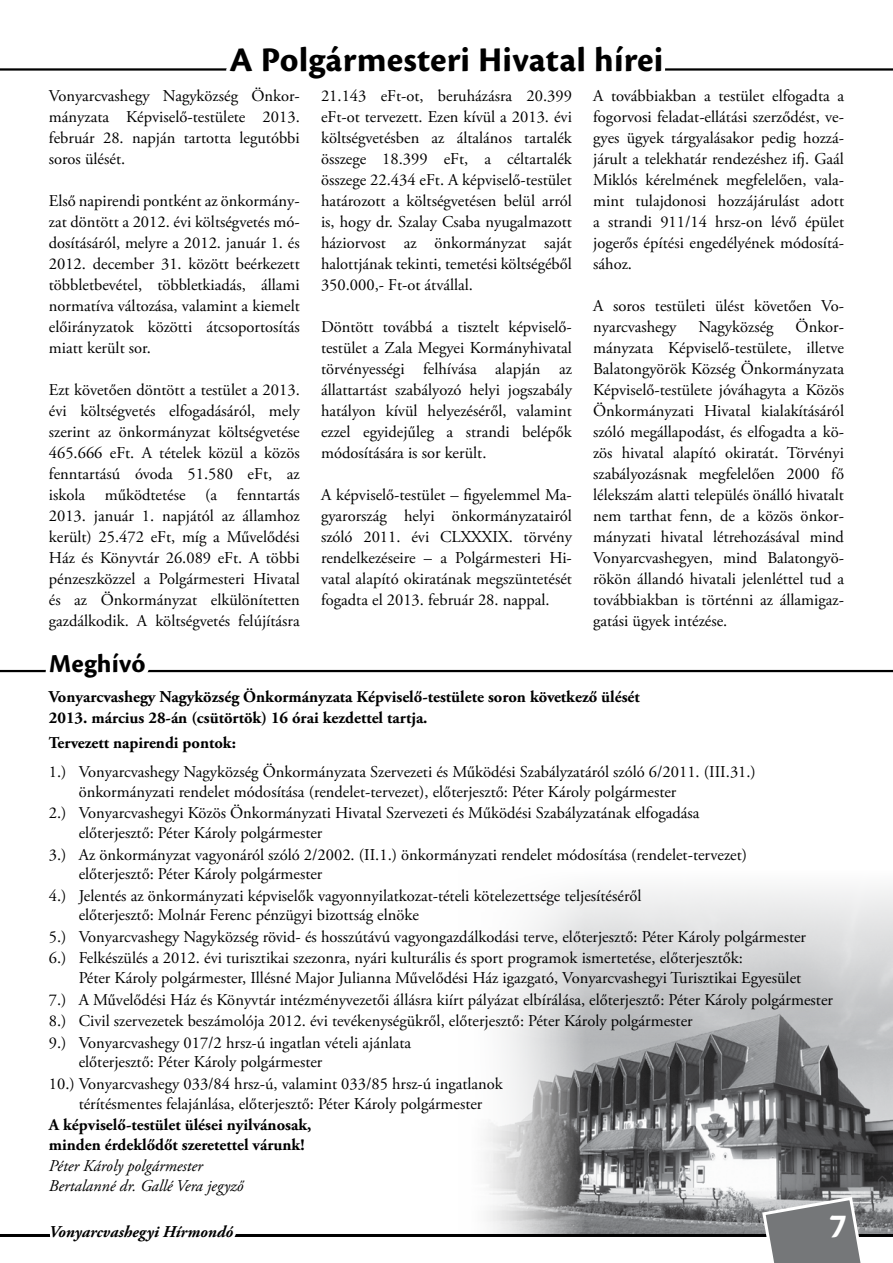
<style>
.page{position:relative;width:893px;height:1263px;background:#fff}
.page>*{position:absolute;margin:0;border:0;box-sizing:border-box;transform-origin:0 0}
.t1{font:36px "Cronos Pro Bold Capt";letter-spacing:.005em;color:#000}
.t2{font:36px "Cronos Pro Bold Capt";color:#fff}
.t3{font:27px "Cronos Pro Bold Capt";letter-spacing:.005em;color:#000}
.t4{font:16.5px/21px "Adobe Garamond Pro";color:#000}
.t5{font:700 16.5px/21px "Adobe Garamond Pro";color:#000}
.t6{font:italic 16.5px/19.5px "Adobe Garamond Pro";color:#000}
.t7{font:italic 700 16.5px "Adobe Garamond Pro";color:#000}
</style>
<div class="page">
<img style="left:485px;top:1042px;width:408px;height:192px">
<svg style="left:503px;top:887px;width:390px;height:155px"></svg>
<hr style="left:0;top:670px;width:893px;height:2px;background:#000">
<svg style="left:40px;top:669px;width:114px;height:4px"></svg>
<hr style="left:0;top:68px;width:893px;height:3px;background:#000">
<svg style="left:222px;top:68px;width:447px;height:3px"></svg>
<hr style="left:0;top:1234px;width:893px;height:3px;background:#000">
<svg style="left:760px;top:1195px;width:109px;height:68px;background:#8f9193"></svg>
<svg style="left:50px;top:1234px;width:186px;height:3px"></svg>
<h1 class="t1" style="left:229px;top:39px;width:435px">A Polgármesteri Hivatal hírei</h1>
<p class="t4" style="left:49px;top:86px;width:252px;text-align:justify">Vonyarcvashegy Nagyközség Önkor&shy;mányzata Képviselő-testülete 2013. február 28. napján tartotta legutóbbi soros ülését.</p>
<p class="t4" style="left:49px;top:191px;width:252px;text-align:justify">Első napirendi pontként az önkormány&shy;zat döntött a 2012. évi költségvetés mó&shy;dosításáról, melyre a 2012. január 1. és 2012. december 31. között beérkezett többletbevétel, többletkiadás, állami normatíva változása, valamint a kiemelt előirányzatok közötti átcsoportosítás miatt került sor.</p>
<p class="t4" style="left:49px;top:380px;width:252px;text-align:justify">Ezt követően döntött a testület a 2013. évi költségvetés elfogadásáról, mely szerint az önkormányzat költségvetése 465.666 eFt. A tételek közül a közös fenntartású óvoda 51.580 eFt, az iskola működtetése (a fenntartás 2013. január 1. napjától az államhoz került) 25.472 eFt, míg a Művelődési Ház és Könyvtár 26.089 eFt. A többi pénzeszközzel a Polgármesteri Hivatal és az Önkormányzat elkülönítetten gazdálkodik. A költségvetés felújításra</p>
<p class="t4" style="left:321px;top:86px;width:252px;text-align:justify">21.143 eFt-ot, beruházásra 20.399 eFt-ot tervezett. Ezen kívül a 2013. évi költségvetésben az általános tartalék összege 18.399 eFt, a céltartalék összege 22.434 eFt. A képviselő-testület határozott a költségvetésen belül arról is, hogy dr. Szalay Csaba nyugalmazott háziorvost az önkormányzat saját halottjának tekinti, temetési költségéből 350.000,- Ft-ot átvállal.</p>
<p class="t4" style="left:321px;top:317px;width:252px;text-align:justify">Döntött továbbá a tisztelt képviselő&shy;testület a Zala Megyei Kormányhivatal törvényességi felhívása alapján az állattartást szabályozó helyi jogszabály hatályon kívül helyezéséről, valamint ezzel egyidejűleg a strandi belépők módosítására is sor került.</p>
<p class="t4" style="left:321px;top:485px;width:252px;text-align:justify">A képviselő-testület – figyelemmel Ma&shy;gyarország helyi önkormányzatairól szóló 2011. évi CLXXXIX. törvény rendelkezéseire – a Polgármesteri Hi&shy;vatal alapító okiratának megszüntetését fogadta el 2013. február 28. nappal.</p>
<p class="t4" style="left:593px;top:86px;width:252px;text-align:justify">A továbbiakban a testület elfogadta a fogorvosi feladat-ellátási szerződést, ve&shy;gyes ügyek tárgyalásakor pedig hozzá&shy;járult a telekhatár rendezéshez ifj. Gaál Miklós kérelmének megfelelően, vala&shy;mint tulajdonosi hozzájárulást adott a strandi 911/14 hrsz-on lévő épület jogerős építési engedélyének módosítá&shy;sához.</p>
<p class="t4" style="left:593px;top:296px;width:252px">A soros testületi ülést követően Vo&shy;nyarcvashegy</p>
<p class="t4" style="left:593px;top:317px;width:252px;text-align:justify;text-indent:202px">Önkor&shy;mányzata Képviselő-testülete, illetve Balatongyörök Község Önkormányzata Képviselő-testülete jóváhagyta a Közös Önkormányzati Hivatal kialakításáról szóló megállapodást, és elfogadta a kö&shy;zös hivatal alapító okiratát. Törvényi szabályozásnak megfelelően 2000 fő lélekszám alatti település önálló hivatalt nem tarthat fenn, de a közös önkor&shy;mányzati hivatal létrehozásával mind Vonyarcvashegyen, mind Balatongyö&shy;rökön állandó hivatali jelenléttel tud a továbbiakban is történni az államigaz&shy;gatási ügyek intézése.</p>
<p class="t4" style="left:698px;top:317px;width:77px">Nagyközség</p>
<h2 class="t3" style="left:49px;top:648px;width:98px">Meghívó</h2>
<p class="t5" style="left:49px;top:687px;width:592px">Vonyarcvashegy Nagyközség Önkormányzata Képviselő-testülete soron következő ülését<br>2013. március 28-án (csütörtök) 16 órai kezdettel tartja.</p>
<p class="t5" style="left:49px;top:733px;width:189px">Tervezett napirendi pontok:</p>
<p class="t4" style="left:79px;top:763px;width:679px;line-height:19.5px;text-indent:-30px">1.) Vonyarcvashegy Nagyközség Önkormányzata Szervezeti és Működési Szabályzatáról szóló 6/2011. (III.31.) önkormányzati rendelet módosítása (rendelet-tervezet), előterjesztő: Péter Károly polgármester</p>
<p class="t4" style="left:79px;top:804px;width:622px;line-height:19.5px;text-indent:-30px">2.) Vonyarcvashegyi Közös Önkormányzati Hivatal Szervezeti és Működési Szabályzatának elfogadása előterjesztő: Péter Károly polgármester</p>
<p class="t4" style="left:79px;top:845px;width:670px;line-height:19.5px;text-indent:-30px">3.) Az önkormányzat vagyonáról szóló 2/2002. (II.1.) önkormányzati rendelet módosítása (rendelet-tervezet) előterjesztő: Péter Károly polgármester</p>
<p class="t4" style="left:79px;top:886px;width:564px;line-height:19.5px;text-indent:-30px">4.) Jelentés az önkormányzati képviselők vagyonnyilatkozat-tételi kötelezettsége teljesítéséről előterjesztő: Molnár Ferenc pénzügyi bizottság elnöke</p>
<p class="t4" style="left:49px;top:926px;width:759px;line-height:21.6px">5.) Vonyarcvashegy Nagyközség rövid- és hosszútávú vagyongazdálkodási terve, előterjesztő: Péter Károly polgármester<br>6.) Felkészülés a 2012. évi turisztikai szezonra, nyári kulturális és sport programok ismertetése, előterjesztők:</p>
<p class="t4" style="left:49px;top:967px;width:786px;line-height:21.6px;text-indent:30px">Péter Károly polgármester, Illésné Major Julianna Művelődési Ház igazgató, Vonyarcvashegyi Turisztikai Egyesület<br>7.) A Művelődési Ház és Könyvtár intézményvezetői állásra kiírt pályázat elbírálása, előterjesztő: Péter Károly polgármester 8.) Civil szervezetek beszámolója 2012. évi tevékenységükről, előterjesztő: Péter Károly polgármester<br>9.) Vonyarcvashegy 017/2 hrsz-ú ingatlan vételi ajánlata</p>
<p class="t4" style="left:49px;top:1052px;width:455px;line-height:21.6px;text-indent:30px">előterjesztő: Péter Károly polgármester<br>10.) Vonyarcvashegy 033/84 hrsz-ú, valamint 033/85 hrsz-ú ingatlanok</p>
<p class="t4" style="left:79px;top:1093px;width:405px">térítésmentes felajánlása, előterjesztő: Péter Károly polgármester</p>
<p class="t5" style="left:49px;top:1115px;width:264px;line-height:19.5px">A képviselő-testület ülései nyilvánosak, minden érdeklődőt szeretettel várunk!</p>
<p class="t6" style="left:49px;top:1157px;width:196px">Péter Károly polgármester<br>Bertalanné dr. Gallé Vera jegyző</p>
<p class="t7" style="left:49px;top:1222px;width:186px">Vonyarcvashegyi Hírmondó</p>
<h1 class="t2" style="left:829px;top:1205px;width:20px">7</h1>
</div>
